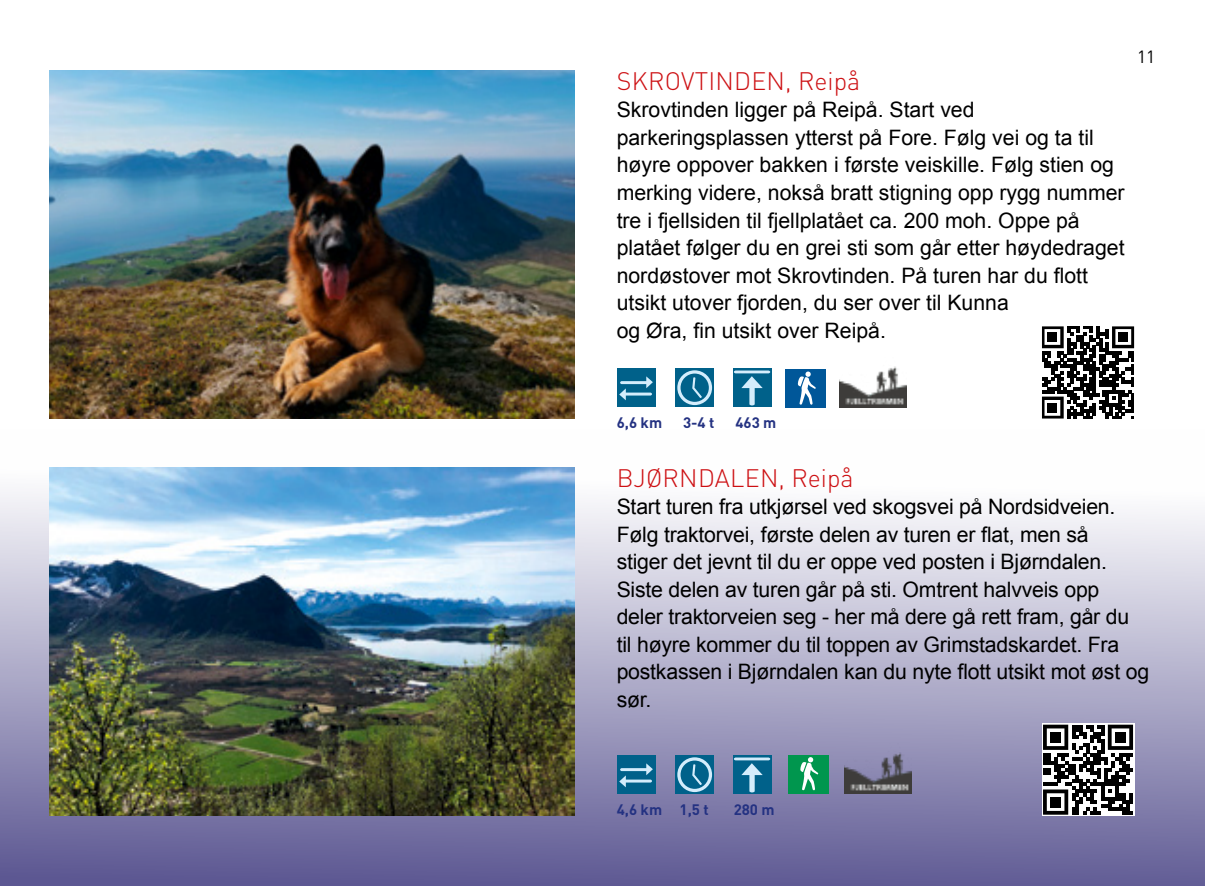
<style>
.page{position:relative;width:1205px;height:886px;background:#fff}
.page>*{position:absolute;margin:0;border:0;box-sizing:border-box;transform-origin:0 0}
.t1{font:300 25px "DINOT";letter-spacing:.01em;color:#cd1013}
.t2{font:21.25px/27.5px "Arial";color:#000}
.t3{font:17.5px "DINOT";color:#000}
.t4{font:700 15px "DINOT";color:#243282}
</style>
<div class="page">
<div style="left:0;top:429px;width:1205px;height:457px;background:linear-gradient(to bottom,#fff,#605b93)"></div>
<img style="left:50px;top:71px;width:524px;height:347px">
<img style="left:50px;top:468px;width:524px;height:347px">
<div style="left:733px;top:368px;width:39px;height:39px;background:#00618a"></div>
<hr style="left:734px;top:370px;width:36px;height:3px;background:#d4edfc;border-radius:2px">
<svg style="left:741px;top:376px;width:22px;height:29px"></svg>
<div style="left:733px;top:755px;width:39px;height:39px;background:#00618a"></div>
<hr style="left:734px;top:757px;width:36px;height:3px;background:#d4edfc;border-radius:2px">
<svg style="left:741px;top:763px;width:22px;height:29px"></svg>
<div style="left:786px;top:369px;width:40px;height:39px;background:#005799"></div>
<svg style="left:797px;top:371px;width:19px;height:34px"></svg>
<div style="left:675px;top:368px;width:39px;height:39px;background:#00618a"></div>
<svg style="left:677px;top:370px;width:35px;height:35px"></svg>
<div style="left:675px;top:755px;width:39px;height:39px;background:#00618a"></div>
<svg style="left:677px;top:757px;width:35px;height:35px"></svg>
<div style="left:617px;top:368px;width:39px;height:39px;background:#00618a"></div>
<svg style="left:619px;top:376px;width:34px;height:24px"></svg>
<div style="left:617px;top:755px;width:39px;height:39px;background:#00618a"></div>
<svg style="left:619px;top:763px;width:34px;height:24px"></svg>
<img style="left:839px;top:366px;width:67px;height:41px">
<img style="left:844px;top:744px;width:67px;height:49px">
<svg style="left:1042px;top:326px;width:92px;height:92px"></svg>
<div style="left:1047px;top:332px;width:10px;height:10px;background:#000"></div>
<div style="left:1118px;top:332px;width:10px;height:10px;background:#000"></div>
<div style="left:1047px;top:403px;width:10px;height:10px;background:#000"></div>
<svg style="left:1042px;top:723px;width:92px;height:93px"></svg>
<svg style="left:1043px;top:725px;width:90px;height:90px"></svg>
<div style="left:1050px;top:732px;width:11px;height:11px;background:#000"></div>
<div style="left:1115px;top:732px;width:11px;height:11px;background:#000"></div>
<div style="left:1050px;top:797px;width:11px;height:10px;background:#000"></div>
<div style="left:788px;top:754px;width:40px;height:39px;background:#00964e"></div>
<svg style="left:800px;top:757px;width:19px;height:34px"></svg>
<p class="t1" style="left:617px;top:64px;width:245px">SKROVTINDEN, Reipå</p>
<p class="t2" style="left:617px;top:96px;width:509px">Skrovtinden ligger på Reipå. Start ved parkeringsplassen ytterst på Fore. Følg vei og ta til høyre oppover bakken i første veiskille. Følg stien og merking videre, nokså bratt stigning opp rygg nummer tre i fjellsiden til fjellplatået ca. 200 moh. Oppe på platået følger du en grei sti som går etter høydedraget nordøstover mot Skrovtinden. På turen har du flott utsikt utover fjorden, du ser over til Kunna<br>og Øra, fin utsikt over Reipå.</p>
<p class="t3" style="left:1137px;top:45px;width:20px">11</p>
<p class="t4" style="left:617px;top:412px;width:47px">6,6 km</p>
<p class="t4" style="left:683px;top:412px;width:33px">3-4 t</p>
<p class="t4" style="left:735px;top:412px;width:43px">463 m</p>
<p class="t1" style="left:617px;top:461px;width:238px">BJØRNDALEN, Reipå</p>
<p class="t2" style="left:617px;top:493px;width:534px">Start turen fra utkjørsel ved skogsvei på Nordsidveien.<br>Følg traktorvei, første delen av turen er flat, men så<br>stiger det jevnt til du er oppe ved posten i Bjørndalen.<br>Siste delen av turen går på sti. Omtrent halvveis opp deler traktorveien seg - her må dere gå rett fram, går du til høyre kommer du til toppen av Grimstadskardet. Fra postkassen i Bjørndalen kan du nyte flott utsikt mot øst og sør.</p>
<p class="t4" style="left:617px;top:799px;width:94px">4,6 km 1,5 t</p>
<p class="t4" style="left:734px;top:799px;width:43px">280 m</p>
</div>
